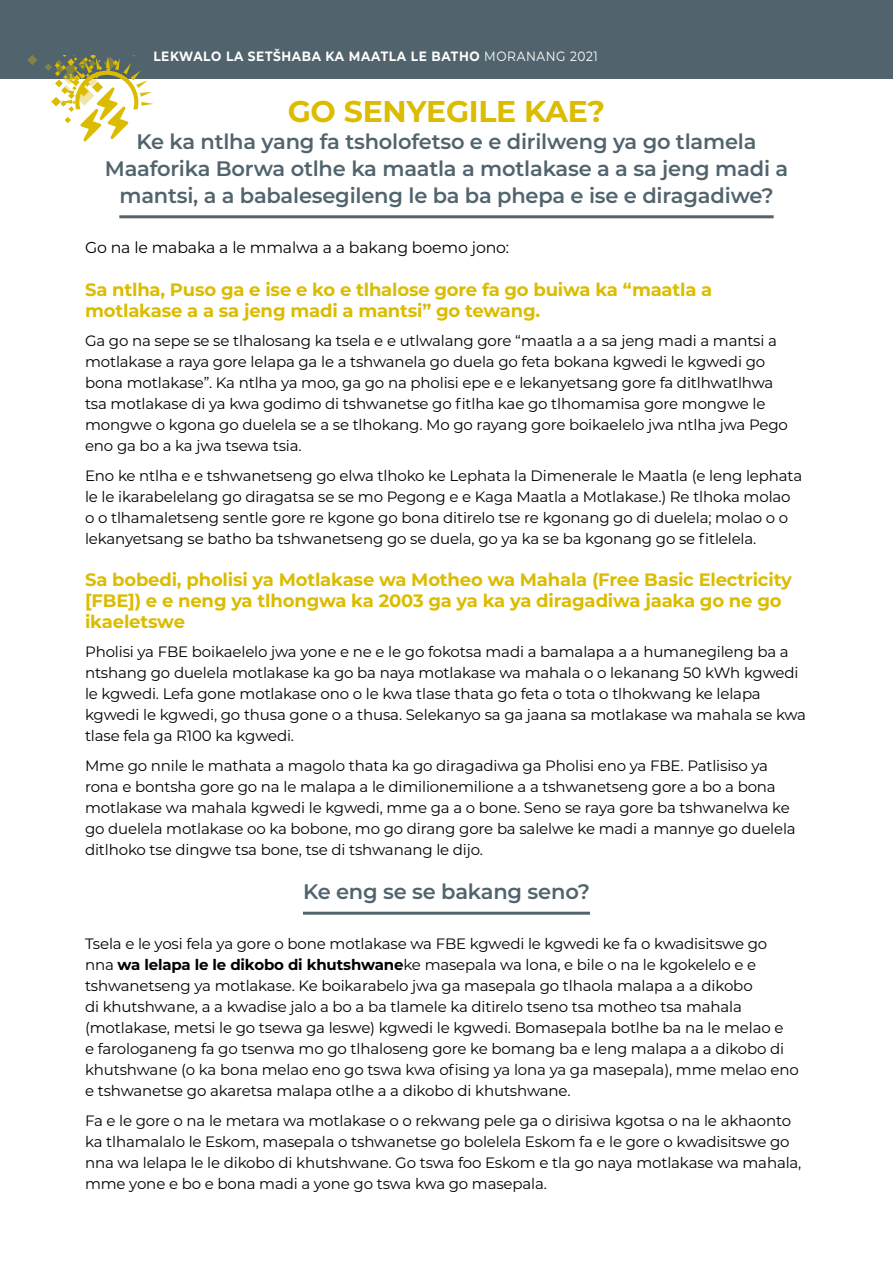
<style>
.page{position:relative;width:893px;height:1263px;background:#fff}
.page>*{position:absolute;margin:0;border:0;box-sizing:border-box;transform-origin:0 0}
.t1{font:700 30px "Montserrat";letter-spacing:-.01em;color:#dbbc00}
.t2{font:600 21px/27px "Montserrat";letter-spacing:-.01em;color:#51646d;text-align:center}
.t3{font:700 18px/21px "Montserrat";letter-spacing:-.01em;color:#dbbc00}
.t4{font:15.75px "Montserrat";letter-spacing:-.01em;color:#000}
.t5{font:15px/21px "Montserrat";letter-spacing:-.01em;color:#000}
.t6{font:700 13.5px "Montserrat";letter-spacing:.05em;color:#fff;scale:.9 1}
.s1{font-weight:400}
.s2{font-weight:700}
</style>
<div class="page">
<div style="left:0;top:0;width:893px;height:78px;background:#51646d"></div>
<svg style="left:27px;top:55px;width:126px;height:87px"></svg>
<hr style="left:119px;top:215px;width:655px;height:3px;background:#51646d">
<hr style="left:303px;top:912px;width:287px;height:3px;background:#51646d">
<p class="t6" style="left:153px;top:46px;width:496px">LEKWALO LA SETŠHABA KA MAATLA LE BATHO <span class="s1">MORANANG 2021</span></p>
<h1 class="t1" style="left:288px;top:89px;width:319px">GO SENYEGILE KAE?</h1>
<h2 class="t2" style="left:105px;top:127px;width:685px">Ke ka ntlha yang fa tsholofetso e e dirilweng ya go tlamela<br>Maaforika Borwa otlhe ka maatla a motlakase a a sa jeng madi a mantsi, a a babalesegileng le ba ba phepa e ise e diragadiwe?</h2>
<p class="t4" style="left:85px;top:237px;width:426px">Go na le mabaka a le mmalwa a a bakang boemo jono:</p>
<p class="t3" style="left:85px;top:278px;width:629px">Sa ntlha, Puso ga e ise e ko e tlhalose gore fa go buiwa ka “maatla a motlakase a a sa jeng madi a mantsi” go tewang.</p>
<p class="t5" style="left:85px;top:330px;width:704px">Ga go na sepe se se tlhalosang ka tsela e e utlwalang gore “maatla a a sa jeng madi a mantsi a motlakase a raya gore lelapa ga le a tshwanela go duela go feta bokana kgwedi le kgwedi go bona motlakase”. Ka ntlha ya moo, ga go na pholisi epe e e lekanyetsang gore fa ditlhwatlhwa tsa motlakase di ya kwa godimo di tshwanetse go fitlha kae go tlhomamisa gore mongwe le mongwe o kgona go duelela se a se tlhokang. Mo go rayang gore boikaelelo jwa ntlha jwa Pego eno ga bo a ka jwa tsewa tsia.</p>
<p class="t5" style="left:85px;top:464px;width:719px">Eno ke ntlha e e tshwanetseng go elwa tlhoko ke Lephata la Dimenerale le Maatla (e leng lephata le le ikarabelelang go diragatsa se se mo Pegong e e Kaga Maatla a Motlakase.) Re tlhoka molao o o tlhamaletseng sentle gore re kgone go bona ditirelo tse re kgonang go di duelela; molao o o lekanyetsang se batho ba tshwanetseng go se duela, go ya ka se ba kgonang go se fitlelela.</p>
<p class="t3" style="left:85px;top:568px;width:708px">Sa bobedi, pholisi ya Motlakase wa Motheo wa Mahala (Free Basic Electricity [FBE]) e e neng ya tlhongwa ka 2003 ga ya ka ya diragadiwa jaaka go ne go ikaeletswe</p>
<p class="t5" style="left:85px;top:641px;width:723px">Pholisi ya FBE boikaelelo jwa yone e ne e le go fokotsa madi a bamalapa a a humanegileng ba a ntshang go duelela motlakase ka go ba naya motlakase wa mahala o o lekanang 50 kWh kgwedi le kgwedi. Lefa gone motlakase ono o le kwa tlase thata go feta o tota o tlhokwang ke lelapa kgwedi le kgwedi, go thusa gone o a thusa. Selekanyo sa ga jaana sa motlakase wa mahala se kwa tlase fela ga R100 ka kgwedi.</p>
<p class="t5" style="left:85px;top:754px;width:712px">Mme go nnile le mathata a magolo thata ka go diragadiwa ga Pholisi eno ya FBE. Patlisiso ya rona e bontsha gore go na le malapa a le dimilionemilione a a tshwanetseng gore a bo a bona motlakase wa mahala kgwedi le kgwedi, mme ga a o bone. Seno se raya gore ba tshwanelwa ke go duelela motlakase oo ka bobone, mo go dirang gore ba salelwe ke madi a mannye go duelela ditlhoko tse dingwe tsa bone, tse di tshwanang le dijo.</p>
<h2 class="t2" style="left:303px;top:877px;width:288px">Ke eng se se bakang seno?</h2>
<p class="t5" style="left:85px;top:933px;width:715px">Tsela e le yosi fela ya gore o bone motlakase wa FBE kgwedi le kgwedi ke fa o kwadisitswe go nna <span class="s2">wa lelapa le le dikobo di khutshwane</span>ke masepala wa lona, e bile o na le kgokelelo e e tshwanetseng ya motlakase. Ke boikarabelo jwa ga masepala go tlhaola malapa a a dikobo<br>di khutshwane, a a kwadise jalo a bo a ba tlamele ka ditirelo tseno tsa motheo tsa mahala (motlakase, metsi le go tsewa ga leswe) kgwedi le kgwedi. Bomasepala botlhe ba na le melao e<br>e farologaneng fa go tsenwa mo go tlhaloseng gore ke bomang ba e leng malapa a a dikobo di khutshwane (o ka bona melao eno go tswa kwa ofising ya lona ya ga masepala), mme melao eno e tshwanetse go akaretsa malapa otlhe a a dikobo di khutshwane.</p>
<p class="t5" style="left:85px;top:1109px;width:718px">Fa e le gore o na le metara wa motlakase o o rekwang pele ga o dirisiwa kgotsa o na le akhaonto ka tlhamalalo le Eskom, masepala o tshwanetse go bolelela Eskom fa e le gore o kwadisitswe go nna wa lelapa le le dikobo di khutshwane. Go tswa foo Eskom e tla go naya motlakase wa mahala, mme yone e bo e bona madi a yone go tswa kwa go masepala.</p>
</div>
